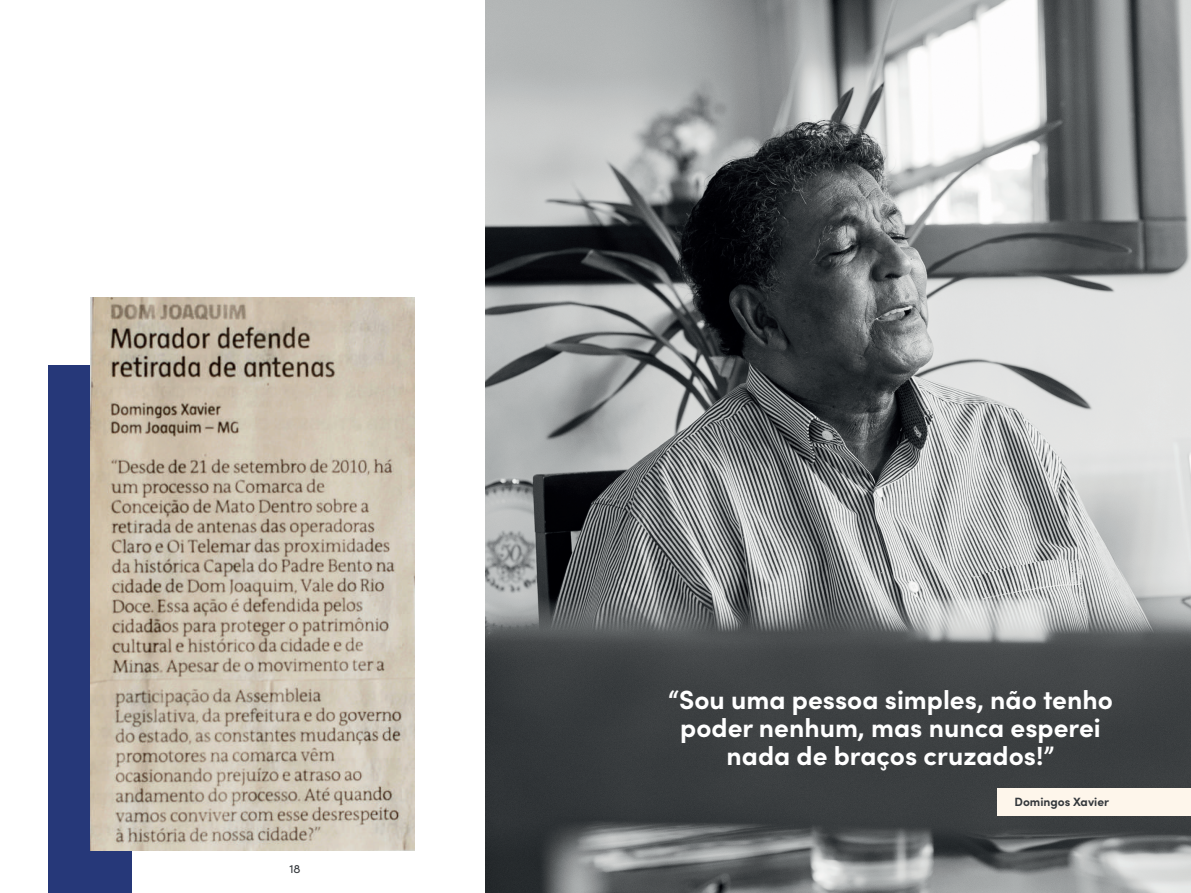
<style>
.page{position:relative;width:1191px;height:893px;background:#fff}
.page>*{position:absolute;margin:0;border:0;box-sizing:border-box;transform-origin:0 0}
.t1{font:700 26.25px/28px "Sofia Pro";color:#fff;text-align:center}
.t2{font:700 12px "Sofia Pro";color:#34383c}
.t3{font:12px "Sofia Pro";color:#34383c}
</style>
<div class="page">
<div style="left:48px;top:365px;width:84px;height:528px;background:#263879"></div>
<img style="left:90px;top:297px;width:324px;height:554px">
<img style="left:485px;top:0;width:706px;height:893px">
<div style="left:998px;top:789px;width:193px;height:27px;background:#fef6eb"></div>
<p class="t3" style="left:289px;top:860px;width:13px">18</p>
<p class="t1" style="left:668px;top:683px;width:446px">“Sou uma pessoa simples, não tenho poder nenhum, mas nunca esperei nada de braços cruzados!”</p>
<p class="t2" style="left:1014px;top:793px;width:96px">Domingos Xavier</p>
</div>
